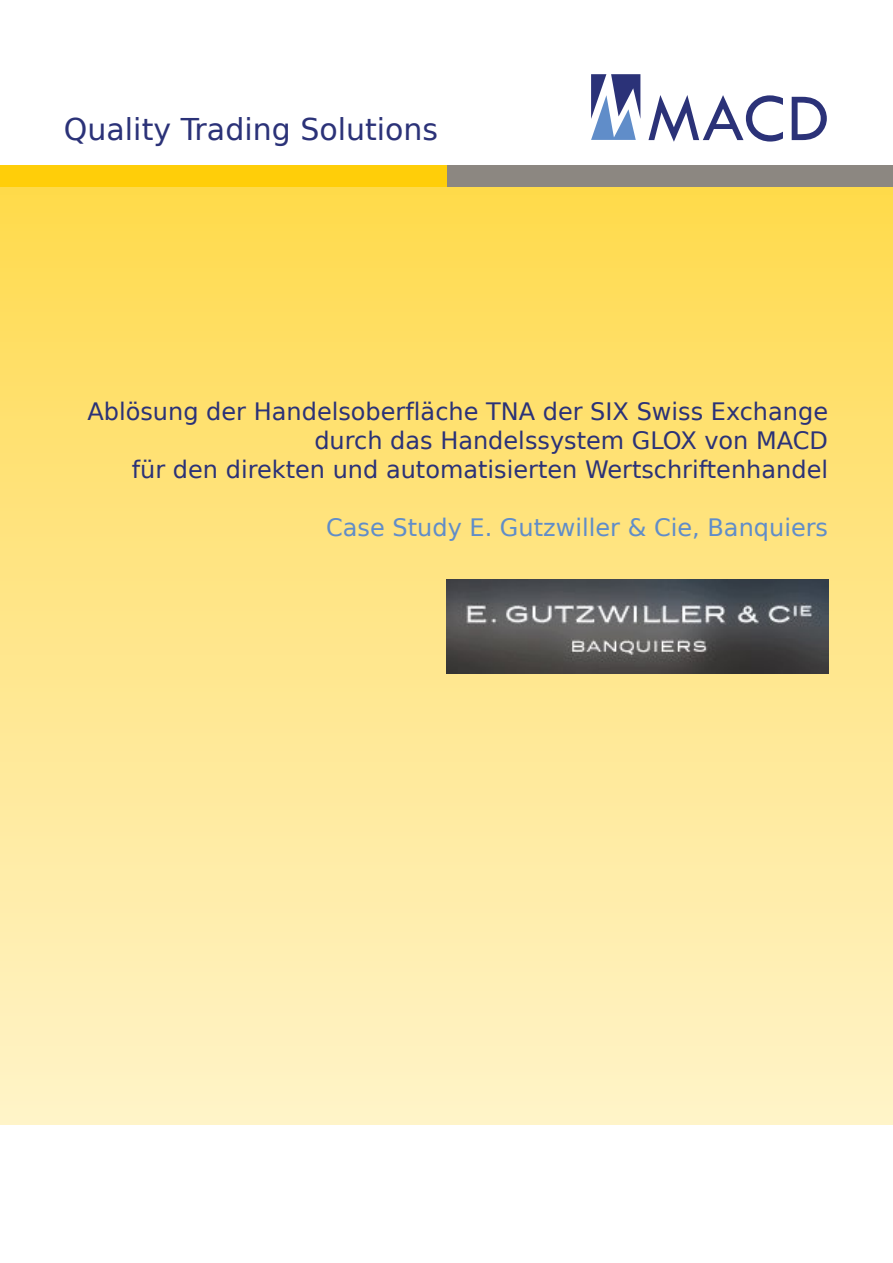
<style>
.page{position:relative;width:893px;height:1263px;background:#fff}
.page>*{position:absolute;margin:0;border:0;box-sizing:border-box;transform-origin:0 0}
.t1{font:69.6px "Tw Cen";color:#2b3278}
.t2{font:30px "DejaVu Sans";color:#2b3278}
.t3{font:24px/28.8px "DejaVu Sans";color:#2b3278;text-align:right}
.t4{font:24px "DejaVu Sans";color:#608dc9}
</style>
<div class="page">
<div style="left:0;top:178px;width:893px;height:946px;background:linear-gradient(to bottom,#fed94e,#fff4ca)"></div>
<div style="left:446px;top:165px;width:447px;height:21px;background:#8c8781"></div>
<svg style="left:591px;top:74px;width:49px;height:66px"></svg>
<div style="left:0;top:165px;width:446px;height:21px;background:#ffce09"></div>
<img style="left:446px;top:580px;width:382px;height:93px">
<p class="t2" style="left:64px;top:105px;width:376px">Quality Trading Solutions</p>
<h1 class="t1" style="left:647px;top:76px;width:184px">MACD</h1>
<p class="t3" style="left:87px;top:397px;width:742px">Ablösung der Handelsoberfläche TNA der SIX Swiss Exchange durch das Handelssystem GLOX von MACD<br>für den direkten und automatisierten Wertschriftenhandel</p>
<p class="t4" style="left:326px;top:507px;width:503px">Case Study E. Gutzwiller &amp; Cie, Banquiers</p>
</div>
